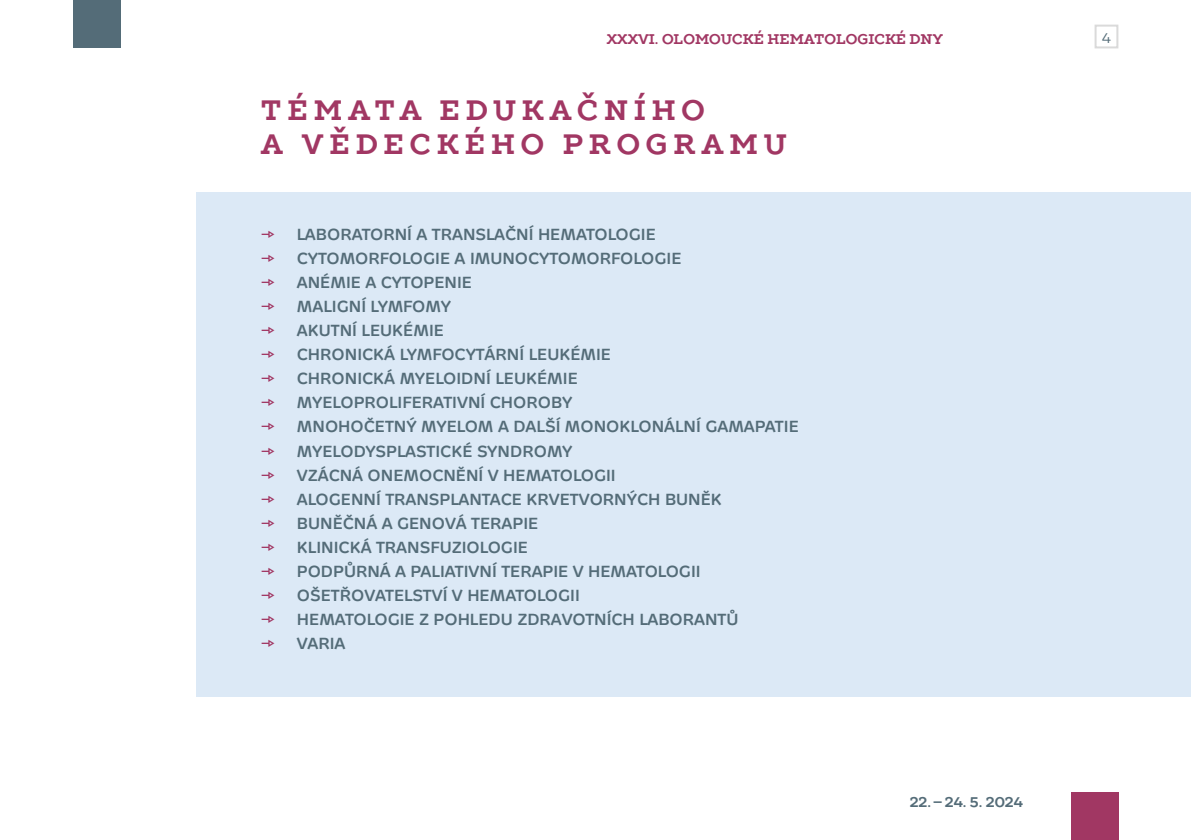
<style>
.page{position:relative;width:1191px;height:840px;background:#fff}
.page>*{position:absolute;margin:0;border:0;box-sizing:border-box;transform-origin:0 0}
.t1{font:700 28px/33.6px "TT Slabs";letter-spacing:.21em;color:#a13763}
.t2{font:700 16px "Metron";color:#546c78}
.t3{font:16px "Rustica";color:#a13763}
.t4{font:700 14px "TT Slabs";color:#a13763}
.t5{font:700 14px "TT Slabs";color:#546c78}
.t6{font:14px "TT Slabs";color:#546c78}
</style>
<div class="page">
<div style="left:1094px;top:25px;width:24px;height:23px;border:2px solid #dadada"></div>
<div style="left:74px;top:0;width:47px;height:47px;background:#546c78"></div>
<div style="left:1071px;top:792px;width:48px;height:47px;background:#a13763"></div>
<div style="left:196px;top:192px;width:995px;height:504px;background:#dce9f6"></div>
<p class="t4" style="left:607px;top:29px;width:337px">XXXVI. OLOMOUCKÉ HEMATOLOGICKÉ DNY</p>
<h1 class="t1" style="left:261px;top:93px;width:527px">TÉMATA EDUKAČNÍHO<br>A VĚDECKÉHO PROGRAMU</h1>
<p class="t3" style="left:261px;top:220px;width:16px">⇾</p>
<p class="t2" style="left:297px;top:225px;width:360px">LABORATORNÍ A TRANSLAČNÍ HEMATOLOGIE</p>
<p class="t3" style="left:261px;top:244px;width:16px">⇾</p>
<p class="t2" style="left:297px;top:249px;width:386px">CYTOMORFOLOGIE A IMUNOCYTOMORFOLOGIE</p>
<p class="t3" style="left:261px;top:268px;width:16px">⇾</p>
<p class="t2" style="left:297px;top:273px;width:177px">ANÉMIE A CYTOPENIE</p>
<p class="t3" style="left:261px;top:292px;width:16px">⇾</p>
<p class="t2" style="left:297px;top:297px;width:156px">MALIGNÍ LYMFOMY</p>
<p class="t3" style="left:261px;top:316px;width:16px">⇾</p>
<p class="t2" style="left:297px;top:321px;width:149px">AKUTNÍ LEUKÉMIE</p>
<p class="t3" style="left:261px;top:340px;width:16px">⇾</p>
<p class="t2" style="left:297px;top:345px;width:316px">CHRONICKÁ LYMFOCYTÁRNÍ LEUKÉMIE</p>
<p class="t3" style="left:261px;top:364px;width:16px">⇾</p>
<p class="t2" style="left:297px;top:369px;width:282px">CHRONICKÁ MYELOIDNÍ LEUKÉMIE</p>
<p class="t3" style="left:261px;top:388px;width:16px">⇾</p>
<p class="t2" style="left:297px;top:393px;width:277px">MYELOPROLIFERATIVNÍ CHOROBY</p>
<p class="t3" style="left:261px;top:412px;width:16px">⇾</p>
<p class="t2" style="left:297px;top:417px;width:503px">MNOHOČETNÝ MYELOM A DALŠÍ MONOKLONÁLNÍ GAMAPATIE</p>
<p class="t3" style="left:261px;top:436px;width:16px">⇾</p>
<p class="t2" style="left:297px;top:441px;width:277px">MYELODYSPLASTICKÉ SYNDROMY</p>
<p class="t3" style="left:261px;top:460px;width:16px">⇾</p>
<p class="t2" style="left:297px;top:465px;width:320px">VZÁCNÁ ONEMOCNĚNÍ V HEMATOLOGII</p>
<p class="t3" style="left:261px;top:484px;width:16px">⇾</p>
<p class="t2" style="left:297px;top:489px;width:426px">ALOGENNÍ TRANSPLANTACE KRVETVORNÝCH BUNĚK</p>
<p class="t3" style="left:261px;top:508px;width:16px">⇾</p>
<p class="t2" style="left:297px;top:513px;width:243px">BUNĚČNÁ A GENOVÁ TERAPIE</p>
<p class="t3" style="left:261px;top:532px;width:16px">⇾</p>
<p class="t2" style="left:297px;top:537px;width:232px">KLINICKÁ TRANSFUZIOLOGIE</p>
<p class="t3" style="left:261px;top:556px;width:16px">⇾</p>
<p class="t2" style="left:297px;top:561px;width:405px">PODPŮRNÁ A PALIATIVNÍ TERAPIE V HEMATOLOGII</p>
<p class="t3" style="left:261px;top:580px;width:16px">⇾</p>
<p class="t2" style="left:297px;top:585px;width:284px">OŠETŘOVATELSTVÍ V HEMATOLOGII</p>
<p class="t3" style="left:261px;top:604px;width:16px">⇾</p>
<p class="t2" style="left:297px;top:609px;width:443px">HEMATOLOGIE Z POHLEDU ZDRAVOTNÍCH LABORANTŮ</p>
<p class="t3" style="left:261px;top:628px;width:16px">⇾</p>
<p class="t2" style="left:297px;top:633px;width:50px">VARIA</p>
<p class="t5" style="left:909px;top:792px;width:115px">22. – 24. 5. 2024</p>
<p class="t6" style="left:1102px;top:28px;width:10px">4</p>
</div>
